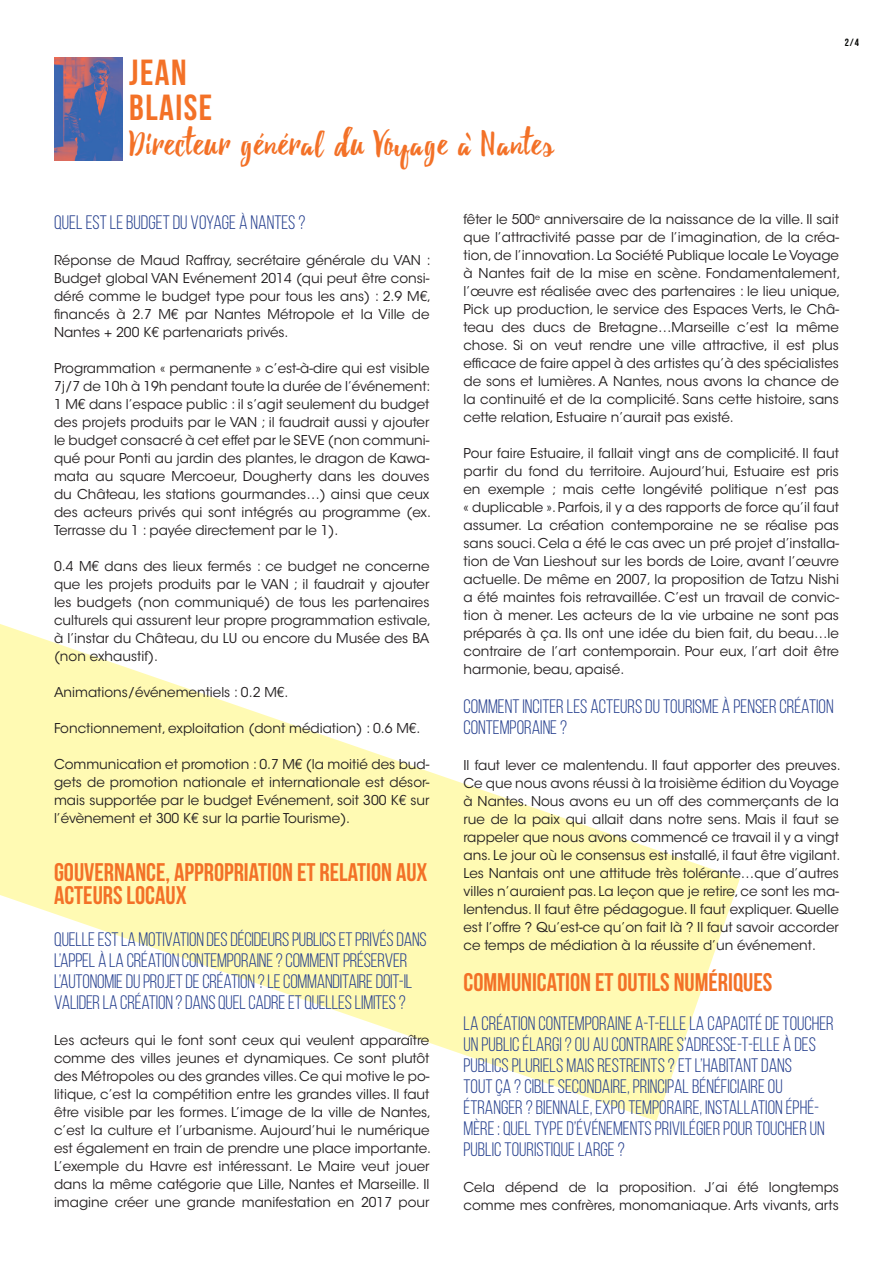
<style>
.page{position:relative;width:893px;height:1263px;background:#fff}
.page>*{position:absolute;margin:0;border:0;box-sizing:border-box;transform-origin:0 0}
.t1{font:36.3px "Debby";letter-spacing:.04em;color:#f37127}
.t2{font:700 36.3px/34.8px "Bebas Neue";letter-spacing:.04em;color:#f37127}
.t3{font:700 25.5px/22.5px "Bebas Neue";color:#f37127}
.t4{font:19.5px/21px "Bebas Neue";color:#253f8e}
.t5{font:13.5px/18px "ITC Avant Garde Std";color:#231f20;text-align:justify}
.t6{font:700 10.5px "Bebas Neue";color:#040503}
</style>
<div class="page">
<svg style="left:0;top:624px;width:740px;height:497px;fill:#fffab3"></svg>
<img style="left:54px;top:58px;width:68px;height:102px">
<h1 class="t2" style="left:129px;top:54px;width:84px">JEAN<br>BLAISE</h1>
<h1 class="t1" style="left:129px;top:122px;width:426px">Directeur général du Voyage a Nantes</h1>
<p class="t6" style="left:845px;top:37px;width:15px">2/4</p>
<h3 class="t4" style="left:54px;top:211px;width:253px">QUEL EST LE BUDGET DU VOYAGE À NANTES ?</h3>
<p class="t5" style="left:54px;top:251px;width:379px;text-align:left">Réponse de Maud Raffray, secrétaire générale du VAN :<br>Budget global VAN Evénement 2014 (qui peut être consi&shy;déré comme le budget type pour tous les ans) : 2.9 M€, financés à 2.7 M€ par Nantes Métropole et la Ville de Nantes + 200 K€ partenariats privés.</p>
<p class="t5" style="left:54px;top:359px;width:379px">Programmation « permanente » c’est-à-dire qui est visible 7j/7 de 10h à 19h pendant toute la durée de l’événement:<br>1 M€ dans l’espace public : il s’agit seulement du budget des projets produits par le VAN ; il faudrait aussi y ajouter le budget consacré à cet effet par le SEVE (non communi&shy;qué pour Ponti au jardin des plantes, le dragon de Kawa&shy;mata au square Mercoeur, Dougherty dans les douves du Château, les stations gourmandes…) ainsi que ceux des acteurs privés qui sont intégrés au programme (ex.<br>Terrasse du 1 : payée directement par le 1).</p>
<p class="t5" style="left:54px;top:557px;width:379px">0.4 M€ dans des lieux fermés : ce budget ne concerne que les projets produits par le VAN ; il faudrait y ajouter les budgets (non communiqué) de tous les partenaires culturels qui assurent leur propre programmation estivale, à l’instar du Château, du LU ou encore du Musée des BA (non exhaustif).</p>
<p class="t5" style="left:54px;top:683px;width:236px">Animations/événementiels : 0.2 M€.</p>
<p class="t5" style="left:54px;top:719px;width:368px">Fonctionnement, exploitation (dont médiation) : 0.6 M€.</p>
<p class="t5" style="left:54px;top:755px;width:377px">Communication et promotion : 0.7 M€ (la moitié des bud&shy;gets de promotion nationale et internationale est désor&shy;mais supportée par le budget Evénement, soit 300 K€ sur l’évènement et 300 K€ sur la partie Tourisme).</p>
<h2 class="t3" style="left:54px;top:861px;width:375px">GOUVERNANCE, APPROPRIATION ET RELATION AUX<br>ACTEURS LOCAUX</h2>
<p class="t4" style="left:54px;top:928px;width:374px">QUELLE EST LA MOTIVATION DES DÉCIDEURS PUBLICS ET PRIVÉS DANS L’APPEL À LA CRÉATION CONTEMPORAINE ? COMMENT PRÉSERVER L’AUTONOMIE DU PROJET DE CRÉATION ? LE COMMANDITAIRE DOIT-IL VALIDER LA CRÉATION ? DANS QUEL CADRE ET QUELLES LIMITES ?</p>
<p class="t5" style="left:54px;top:1031px;width:379px">Les acteurs qui le font sont ceux qui veulent apparaître comme des villes jeunes et dynamiques. Ce sont plutôt des Métropoles ou des grandes villes. Ce qui motive le po&shy;litique, c’est la compétition entre les grandes villes. Il faut être visible par les formes. L’image de la ville de Nantes, c’est la culture et l’urbanisme. Aujourd’hui le numérique est également en train de prendre une place importante.<br>L’exemple du Havre est intéressant. Le Maire veut jouer dans la même catégorie que Lille, Nantes et Marseille. Il imagine créer une grande manifestation en 2017 pour</p>
<p class="t5" style="left:463px;top:210px;width:379px;text-align:left">fêter le 500<sup>e</sup> anniversaire de la naissance de la ville. Il sait que l’attractivité passe par de l’imagination, de la créa&shy;tion, de l’innovation. La Société Publique locale Le Voyage à Nantes fait de la mise en scène. Fondamentalement, l’œuvre est réalisée avec des partenaires : le lieu unique, Pick up production, le service des Espaces Verts, le Châ&shy;teau des ducs de Bretagne…Marseille c’est la même chose. Si on veut rendre une ville attractive, il est plus efficace de faire appel à des artistes qu’à des spécialistes de sons et lumières. A Nantes, nous avons la chance de la continuité et de la complicité. Sans cette histoire, sans cette relation, Estuaire n’aurait pas existé.</p>
<p class="t5" style="left:463px;top:444px;width:377px">Pour faire Estuaire, il fallait vingt ans de complicité. Il faut partir du fond du territoire. Aujourd’hui, Estuaire est pris en exemple ; mais cette longévité politique n’est pas « duplicable ». Parfois, il y a des rapports de force qu’il faut assumer. La création contemporaine ne se réalise pas sans souci. Cela a été le cas avec un pré projet d’installa&shy;tion de Van Lieshout sur les bords de Loire, avant l’œuvre actuelle. De même en 2007, la proposition de Tatzu Nishi a été maintes fois retravaillée. C’est un travail de convic&shy;tion à mener. Les acteurs de la vie urbaine ne sont pas préparés à ça. Ils ont une idée du bien fait, du beau…le contraire de l’art contemporain. Pour eux, l’art doit être harmonie, beau, apaisé.</p>
<h3 class="t4" style="left:463px;top:696px;width:372px">COMMENT INCITER LES ACTEURS DU TOURISME À PENSER CRÉATION<br>CONTEMPORAINE ?</h3>
<p class="t5" style="left:463px;top:756px;width:379px;text-align:left">Il faut lever ce malentendu. Il faut apporter des preuves.<br>Ce que nous avons réussi à la troisième édition du Voyage à Nantes. Nous avons eu un off des commerçants de la rue de la paix qui allait dans notre sens. Mais il faut se rappeler que nous avons commencé ce travail il y a vingt ans. Le jour où le consensus est installé, il faut être vigilant.<br>Les Nantais ont une attitude très tolérante…que d’autres villes n’auraient pas. La leçon que je retire, ce sont les ma&shy;lentendus. Il faut être pédagogue. Il faut expliquer. Quelle est l’offre ? Qu’est-ce qu’on fait là ? Il faut savoir accorder ce temps de médiation à la réussite d’un événement.</p>
<h2 class="t3" style="left:463px;top:970px;width:310px">COMMUNICATION ET OUTILS NUMÉRIQUES</h2>
<p class="t4" style="left:463px;top:1012px;width:372px">LA CRÉATION CONTEMPORAINE A-T-ELLE LA CAPACITÉ DE TOUCHER UN PUBLIC ÉLARGI ? OU AU CONTRAIRE S’ADRESSE-T-ELLE À DES PUBLICS PLURIELS MAIS RESTREINTS ? ET L’HABITANT DANS<br>TOUT ÇA ? CIBLE SECONDAIRE, PRINCIPAL BÉNÉFICIAIRE OU ÉTRANGER ? BIENNALE, EXPO TEMPORAIRE, INSTALLATION ÉPHÉ-MÈRE : QUEL TYPE D’ÉVÉNEMENTS PRIVILÉGIER POUR TOUCHER UN PUBLIC TOURISTIQUE LARGE ?</p>
<p class="t5" style="left:463px;top:1178px;width:377px">Cela dépend de la proposition. J’ai été longtemps comme mes confrères, monomaniaque. Arts vivants, arts</p>
</div>
